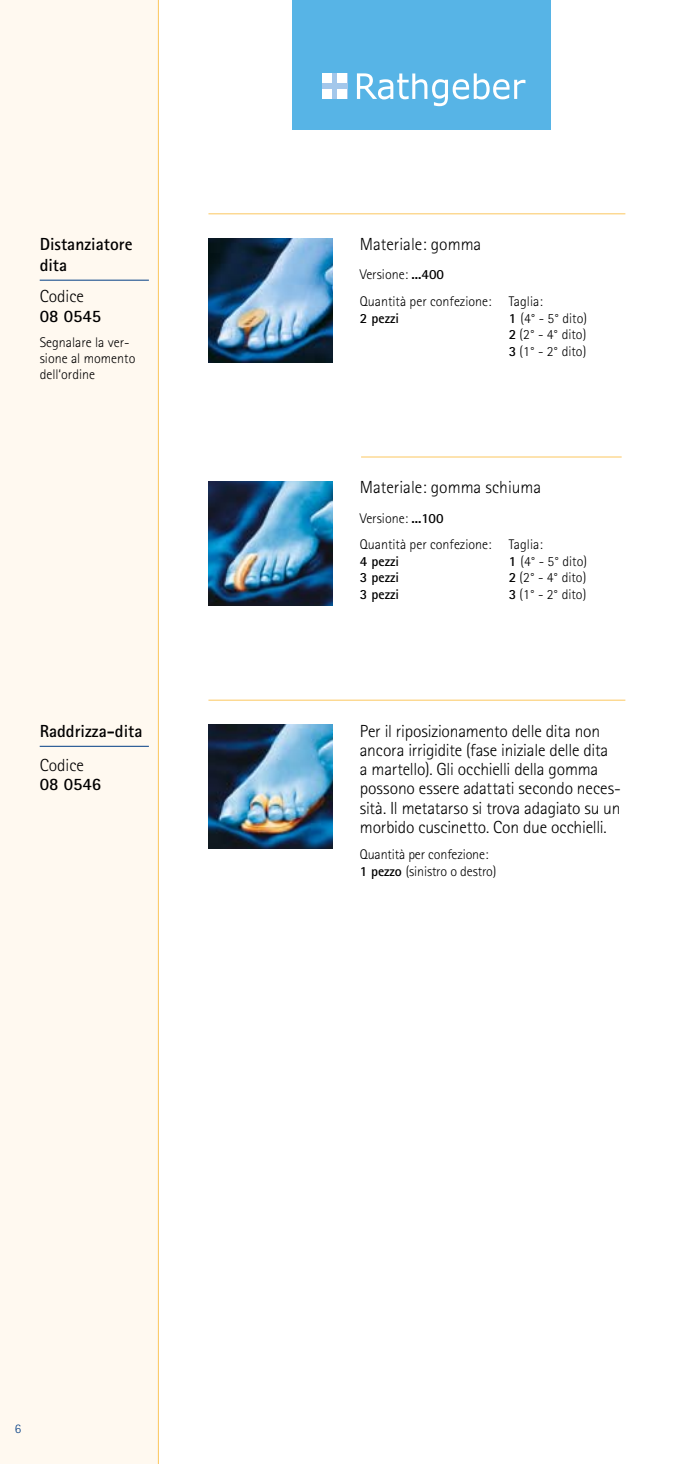
<style>
.page{position:relative;width:680px;height:1464px;background:#fff}
.page>*{position:absolute;margin:0;border:0;box-sizing:border-box;transform-origin:0 0}
.t1{font:300 17.5px/19.2px "Rotis Sans Serif Std";letter-spacing:-.01em;color:#000}
.t2{font:700 17.5px/21px "Rotis Sans Serif Std";color:#000}
.t3{font:300 14px/16.6px "Rotis Sans Serif Std";color:#000}
.t4{font:700 14px "Rotis Sans Serif Std";color:#000}
.t5{font:300 13.12px "Rotis Sans Serif Std";color:#003d84}
.s1{font-weight:700}
</style>
<div class="page">
<div style="left:0;top:0;width:159px;height:1463px;background:#fff9f0"></div>
<div style="left:293px;top:0;width:258px;height:129px;background:#57b4e6"></div>
<div style="left:322px;top:73px;width:25px;height:26px;background:#a3c7eb"></div>
<svg style="left:357px;top:73px;width:168px;height:33px"></svg>
<div style="left:322px;top:89px;width:9px;height:10px;background:#fff"></div>
<div style="left:337px;top:89px;width:10px;height:10px;background:#fff"></div>
<div style="left:322px;top:73px;width:9px;height:10px;background:#fff"></div>
<div style="left:337px;top:73px;width:10px;height:10px;background:#fff"></div>
<img style="left:208px;top:238px;width:124px;height:124px">
<img style="left:208px;top:724px;width:124px;height:124px">
<img style="left:208px;top:481px;width:124px;height:124px">
<hr style="left:208px;top:699px;width:417px;height:1px;background:#fcc75f">
<hr style="left:361px;top:456px;width:260px;height:1px;background:#fcc75f">
<hr style="left:208px;top:213px;width:417px;height:1px;background:#fcc75f">
<hr style="left:40px;top:280px;width:109px;height:1px;background:#003d84">
<hr style="left:40px;top:746px;width:109px;height:1px;background:#003d84">
<p class="t2" style="left:40px;top:233px;width:94px">Distanziatore dita</p>
<p class="t1" style="left:40px;top:287px;width:46px">Codice</p>
<p class="t2" style="left:40px;top:305px;width:63px">08 0545</p>
<p class="t3" style="left:40px;top:334px;width:97px;line-height:15.8px">Segnalare la ver&shy;sione al momento dell‘ordine</p>
<p class="t2" style="left:40px;top:720px;width:104px">Raddrizza-dita</p>
<p class="t1" style="left:40px;top:755px;width:46px">Codice</p>
<p class="t2" style="left:40px;top:773px;width:63px">08 0546</p>
<p class="t1" style="left:360px;top:235px;width:123px">Materiale: gomma</p>
<p class="t3" style="left:360px;top:261px;width:184px;line-height:26.6px">Versione: <span class="s1">...400<br></span>Quantità per confezione: Taglia:</p>
<p class="t4" style="left:360px;top:309px;width:41px">2 pezzi</p>
<p class="t3" style="left:508px;top:309px;width:80px;text-align:justify"><span class="s1">1</span> (4° - 5° dito)<br><span class="s1">2</span> (2° - 4° dito)<br><span class="s1">3</span> (1° - 2° dito)</p>
<p class="t1" style="left:360px;top:478px;width:183px">Materiale: gomma schiuma</p>
<p class="t3" style="left:360px;top:504px;width:184px;line-height:26.6px">Versione: <span class="s1">...100<br></span>Quantità per confezione: Taglia:</p>
<p class="t4" style="left:360px;top:552px;width:41px">4 pezzi</p>
<p class="t3" style="left:508px;top:553px;width:80px"><span class="s1">1</span> (4° - 5° dito)</p>
<p class="t4" style="left:360px;top:569px;width:41px">3 pezzi</p>
<p class="t3" style="left:508px;top:569px;width:79px"><span class="s1">2</span> (2° - 4° dito)</p>
<p class="t4" style="left:360px;top:585px;width:41px">3 pezzi</p>
<p class="t3" style="left:508px;top:586px;width:79px"><span class="s1">3</span> (1° - 2° dito)</p>
<p class="t1" style="left:360px;top:721px;width:262px">Per il riposizionamento delle dita non ancora irrigidite (fase iniziale delle dita<br>a martello). Gli occhielli della gomma possono essere adattati secondo neces&shy;sità. Il metatarso si trova adagiato su un morbido cuscinetto. Con due occhielli.</p>
<p class="t3" style="left:360px;top:846px;width:138px">Quantità per confezione:<br><span class="s1">1 pezzo</span> (sinistro o destro)</p>
<p class="t5" style="left:15px;top:1421px;width:8px">6</p>
</div>
